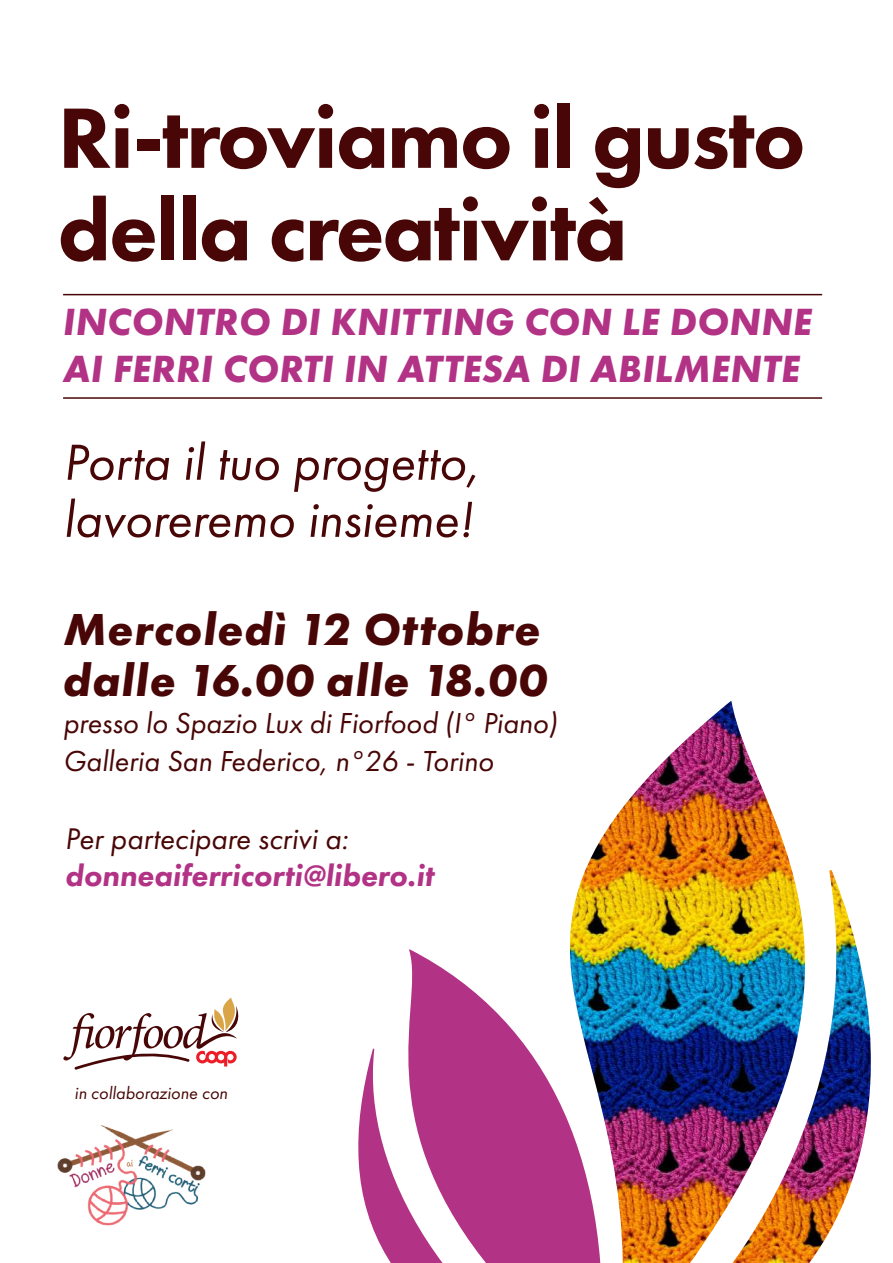
<style>
.page{position:relative;width:893px;height:1263px;background:#fff}
.page>*{position:absolute;margin:0;border:0;box-sizing:border-box;transform-origin:0 0}
.t1{font:800 88.8px/92.6px "Futura PT";letter-spacing:-.02em;color:#480706}
.t2{font:italic 52.5px/57.2px "Futura PT";color:#480706}
.t3{font:italic 700 46.5px/51px "Futura PT";letter-spacing:.015em;color:#480706}
.t4{font:italic 700 39.3px/47.2px "Futura PT";letter-spacing:.01em;color:#b23285}
.t5{font:italic 800 31.05px "Futura PT";color:#b23285}
.t6{font:italic 31.05px "Futura PT";color:#480706}
.t7{font:italic 30px/37.5px "Futura PT";color:#480706}
.t8{font:italic 18px "Futura PT";color:#480706}
</style>
<div class="page">
<svg style="left:358px;top:949px;width:179px;height:314px;fill:#b23285"></svg>
<hr style="left:63px;top:294px;width:759px;height:1px;background:#480706">
<hr style="left:63px;top:397px;width:759px;height:2px;background:#480706">
<svg style="left:63px;top:997px;width:176px;height:73px"></svg>
<img style="left:58px;top:1125px;width:147px;height:101px">
<img style="left:537px;top:701px;width:334px;height:562px">
<h1 class="t1" style="left:58px;top:91px;width:749px">Ri-troviamo il gusto della creatività</h1>
<h3 class="t4" style="left:63px;top:298px;width:750px">INCONTRO DI KNITTING CON LE DONNE<br>AI FERRI CORTI IN ATTESA DI ABILMENTE</h3>
<h2 class="t2" style="left:63px;top:433px;width:419px">Porta il tuo progetto, lavoreremo insieme!</h2>
<h3 class="t3" style="left:63px;top:603px;width:485px">Mercoledì 12 Ottobre dalle 16.00 alle 18.00</h3>
<p class="t7" style="left:63px;top:704px;width:496px">presso lo Spazio Lux di Fiorfood (I° Piano)<br>Galleria San Federico, n°26 - Torino</p>
<p class="t6" style="left:65px;top:820px;width:285px">Per partecipare scrivi a:</p>
<p class="t5" style="left:65px;top:857px;width:370px">donneaiferricorti@libero.it</p>
<p class="t8" style="left:75px;top:1082px;width:155px">in collaborazione con</p>
</div>
